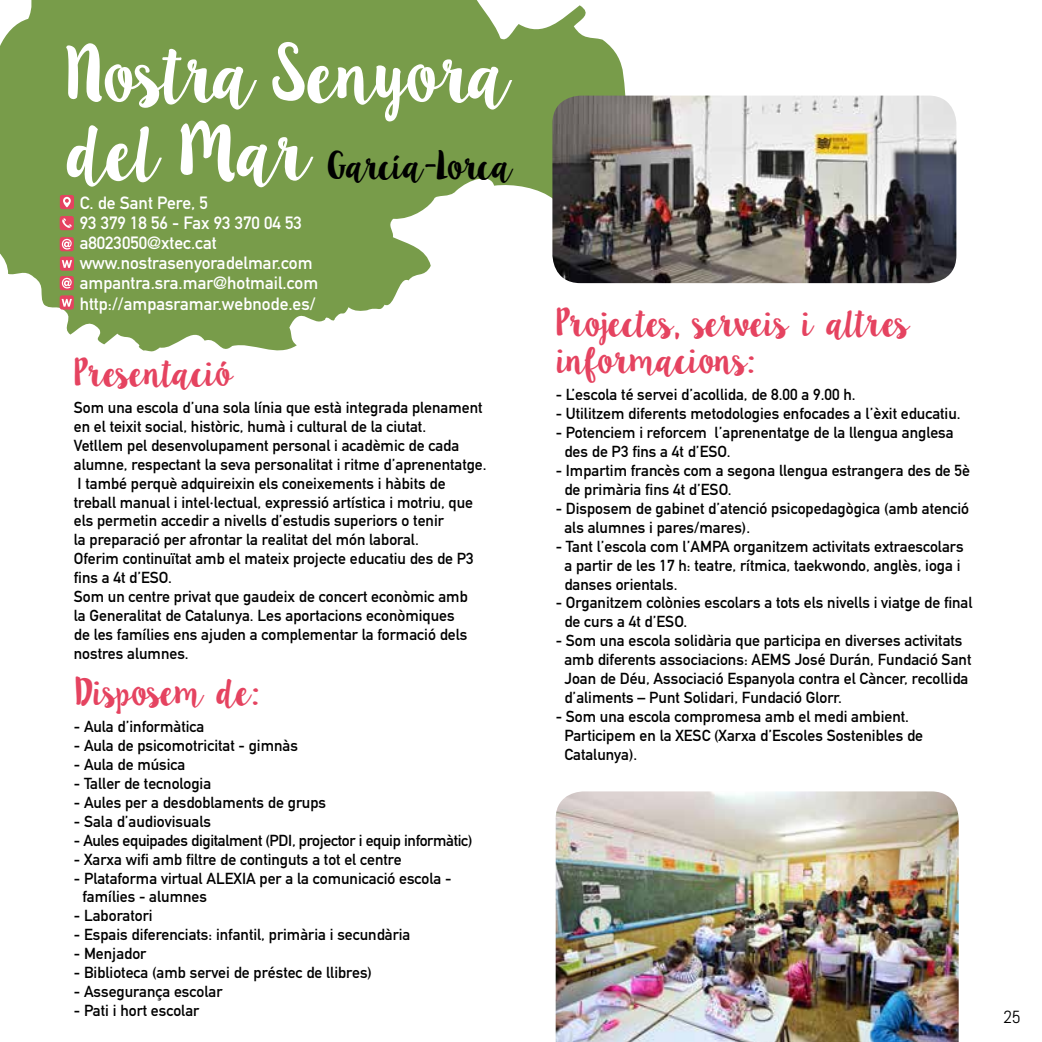
<style>
.page{position:relative;width:1042px;height:1042px;background:#fff}
.page>*{position:absolute;margin:0;border:0;box-sizing:border-box;transform-origin:0 0}
.t1{font:64.75px/77.7px "Lilly Belle";letter-spacing:-.08em;color:#fff}
.t2{font:31.5px/37.8px "Lilly Belle";letter-spacing:-.1em;color:#e54360}
.t3{font:31.5px "Lilly Belle";letter-spacing:-.1em;color:#000}
.t4{font:17.5px/20.1px "DIN Mittelschrift";color:#fff}
.t5{font:17.5px "Abel";color:#000}
.t6{font:15.75px/18.9px "DIN Mittelschrift";color:#000}
.t7{font:15.75px "DIN Mittelschrift";letter-spacing:-.02em;color:#000}
</style>
<div class="page">
<svg style="left:0;top:0;width:691px;height:352px;fill:#789c4a"></svg>
<img style="left:552px;top:96px;width:404px;height:187px">
<svg style="left:60px;top:237px;width:14px;height:14px"></svg>
<svg style="left:62px;top:239px;width:10px;height:10px"></svg>
<div style="left:60px;top:195px;width:14px;height:14px;background:#e54360;border-radius:2px"></div>
<svg style="left:63px;top:197px;width:8px;height:10px"></svg>
<div style="left:60px;top:216px;width:14px;height:14px;background:#e54360;border-radius:2px"></div>
<svg style="left:62px;top:218px;width:10px;height:10px"></svg>
<img style="left:556px;top:791px;width:402px;height:251px">
<div style="left:60px;top:295px;width:14px;height:14px;background:#e54360;border-radius:2px"></div>
<svg style="left:62px;top:299px;width:10px;height:8px"></svg>
<svg style="left:60px;top:276px;width:14px;height:14px"></svg>
<svg style="left:62px;top:278px;width:10px;height:10px"></svg>
<div style="left:60px;top:257px;width:14px;height:14px;background:#e54360;border-radius:2px"></div>
<svg style="left:62px;top:260px;width:10px;height:8px"></svg>
<h1 class="t1" style="left:65px;top:36px;width:449px">Nostra Senyora del Mar</h1>
<h2 class="t3" style="left:327px;top:143px;width:188px">García-Lorca</h2>
<p class="t4" style="left:80px;top:193px;width:240px">C. de Sant Pere, 5<br>93 379 18 56 - Fax 93 370 04 53 a8023050@xtec.cat www.nostrasenyoradelmar.com ampantra.sra.mar@hotmail.com http://ampasramar.webnode.es/</p>
<h2 class="t2" style="left:74px;top:354px;width:162px">Presentació</h2>
<p class="t6" style="left:74px;top:398px;width:414px">Som una escola d’una sola línia que està integrada plenament en el teixit social, històric, humà i cultural de la ciutat.<br>Vetllem pel desenvolupament personal i acadèmic de cada alumne, respectant la seva personalitat i ritme d’aprenentatge.<br>I també perquè adquireixin els coneixements i hàbits de treball manual i intel·lectual, expressió artística i motriu, que els permetin accedir a nivells d’estudis superiors o tenir<br>la preparació per afrontar la realitat del món laboral.<br>Oferim continuïtat amb el mateix projecte educatiu des de P3 fins a 4t d’ESO.<br>Som un centre privat que gaudeix de concert econòmic amb<br>la Generalitat de Catalunya. Les aportacions econòmiques<br>de les famílies ens ajuden a complementar la formació dels nostres alumnes.</p>
<h2 class="t2" style="left:74px;top:673px;width:186px">Disposem de:</h2>
<p class="t6" style="left:74px;top:717px;width:132px">- Aula d’informàtica</p>
<p class="t6" style="left:74px;top:736px;width:226px">- Aula de psicomotricitat - gimnàs</p>
<p class="t6" style="left:74px;top:755px;width:113px">- Aula de música</p>
<p class="t6" style="left:74px;top:774px;width:139px">- Taller de tecnologia</p>
<p class="t6" style="left:74px;top:793px;width:254px">- Aules per a desdoblaments de grups</p>
<p class="t6" style="left:74px;top:812px;width:139px">- Sala d’audiovisuals</p>
<p class="t7" style="left:74px;top:831px;width:400px">- Aules equipades digitalment (PDI, projector i equip informàtic)</p>
<p class="t6" style="left:74px;top:850px;width:329px">- Xarxa wifi amb filtre de continguts a tot el centre</p>
<p class="t6" style="left:83px;top:868px;width:370px;text-indent:-9px">- Plataforma virtual ALEXIA per a la comunicació escola - famílies - alumnes</p>
<p class="t6" style="left:74px;top:906px;width:80px">- Laboratori</p>
<p class="t6" style="left:74px;top:925px;width:338px">- Espais diferenciats: infantil, primària i secundària</p>
<p class="t6" style="left:74px;top:944px;width:74px">- Menjador</p>
<p class="t6" style="left:74px;top:963px;width:300px">- Biblioteca (amb servei de préstec de llibres)</p>
<p class="t6" style="left:74px;top:982px;width:150px">- Assegurança escolar</p>
<p class="t6" style="left:74px;top:1001px;width:127px">- Pati i hort escolar</p>
<h2 class="t2" style="left:556px;top:304px;width:357px">Projectes, serveis i altres informacions:</h2>
<p class="t6" style="left:556px;top:386px;width:301px">- L’escola té servei d’acollida, de 8.00 a 9.00 h.</p>
<p class="t6" style="left:556px;top:404px;width:406px">- Utilitzem diferents metodologies enfocades a l’èxit educatiu.</p>
<p class="t6" style="left:564px;top:423px;width:391px;text-indent:-9px">- Potenciem i reforcem l’aprenentatge de la llengua anglesa des de P3 fins a 4t d’ESO.</p>
<p class="t6" style="left:564px;top:461px;width:407px;text-indent:-9px">- Impartim francès com a segona llengua estrangera des de 5è de primària fins 4t d’ESO.</p>
<p class="t6" style="left:564px;top:499px;width:406px;text-indent:-9px">- Disposem de gabinet d’atenció psicopedagògica (amb atenció als alumnes i pares/mares).</p>
<p class="t6" style="left:564px;top:537px;width:401px;text-indent:-9px">- Tant l’escola com l’AMPA organitzem activitats extraescolars a partir de les 17 h: teatre, rítmica, taekwondo, anglès, ioga i danses orientals.</p>
<p class="t6" style="left:564px;top:593px;width:410px;text-indent:-9px">- Organitzem colònies escolars a tots els nivells i viatge de final de curs a 4t d’ESO.</p>
<p class="t6" style="left:564px;top:631px;width:408px;text-indent:-9px">- Som una escola solidària que participa en diverses activitats amb diferents associacions: AEMS José Durán, Fundació Sant Joan de Déu, Associació Espanyola contra el Càncer, recollida d’aliments – Punt Solidari, Fundació Glorr.</p>
<p class="t6" style="left:564px;top:707px;width:360px;text-indent:-9px">- Som una escola compromesa amb el medi ambient.<br>Participem en la XESC (Xarxa d’Escoles Sostenibles de<br>Catalunya).</p>
<p class="t5" style="left:1003px;top:1005px;width:19px">25</p>
</div>
